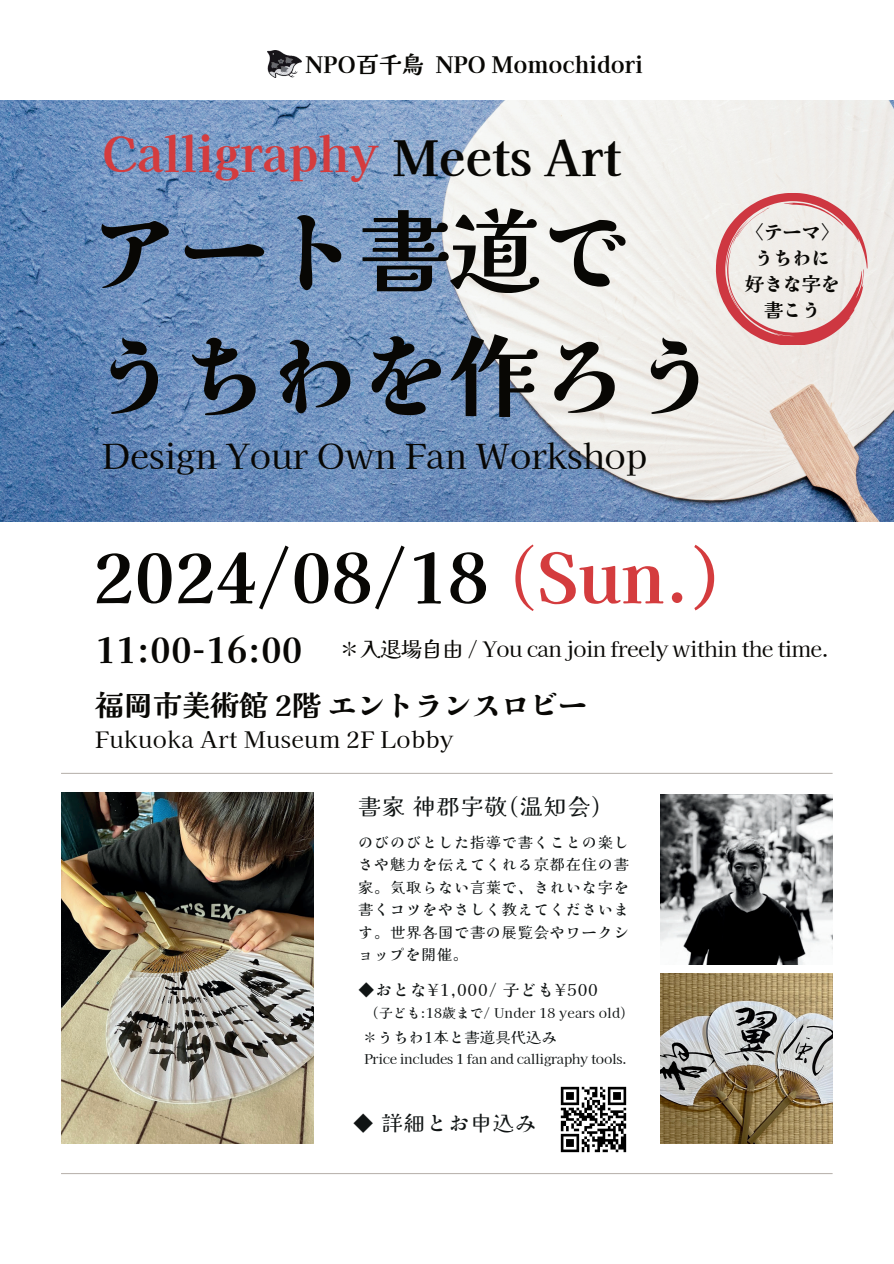
<style>
.page{position:relative;width:894px;height:1264px;background:#fff}
.page>*{position:absolute;margin:0;border:0;box-sizing:border-box;transform-origin:0 0}
.t1{font:700 90px/124.8px "Kaisei Tokumin";color:#080704}
.t2{font:700 69px "Kaisei Tokumin";color:#080704}
.t3{font:700 48.6px "Kaisei Tokumin";color:#d43c3e}
.t4{font:700 35.1px "Kaisei Tokumin";color:#080704}
.t5{font:34.5px "Kaisei Tokumin";color:#080704}
.t6{font:700 28.8px "Kaisei Tokumin";color:#080704}
.t7{font:22.8px "Kaisei Tokumin";letter-spacing:.02em;color:#080704}
.t8{font:700 22.65px "Kaisei Tokumin";color:#080704}
.t9{font:22.5px "Kaisei Tokumin";letter-spacing:.06em;color:#101414}
.t10{font:21.3px "Kaisei Tokumin";letter-spacing:-.03em;color:#080704}
.t11{font:21px "Kaisei Tokumin";letter-spacing:.06em;color:#101414}
.t12{font:700 18.9px/26px "Kaisei Tokumin";color:#080704;text-align:center}
.t13{font:16.5px "Kaisei Tokumin";letter-spacing:.05em;color:#101414}
.t14{font:15px/22.5px "Kaisei Tokumin";letter-spacing:.065em;color:#101414;text-align:justify}
.t15{font:15px "Kaisei Tokumin";letter-spacing:.03em;color:#101414}
.t16{font:13.5px "Kaisei Tokumin";letter-spacing:-.02em;color:#101414}
.t17{font:13.5px "Kaisei Tokumin";letter-spacing:.015em;color:#101414}
.s1{color:#080704}
.s2{font-weight:400;color:#d43c3e}
.s3{color:#d43c3e}
</style>
<div class="page">
<img style="left:0;top:100px;width:893px;height:421px">
<img style="left:61px;top:792px;width:252px;height:351px">
<img style="left:660px;top:973px;width:172px;height:170px">
<img style="left:660px;top:794px;width:172px;height:170px">
<hr style="left:61px;top:772px;width:771px;height:2px;background:#bcb6b1">
<hr style="left:61px;top:1172px;width:771px;height:2px;background:#bcb6b1">
<img style="left:267px;top:51px;width:34px;height:27px">
<svg style="left:715px;top:193px;width:152px;height:152px;background:#e8cbc9"></svg>
<img style="left:560px;top:1086px;width:67px;height:67px">
<h3 class="t8" style="left:305px;top:52px;width:361px">NPO百千鳥 NPO Momochidori　</h3>
<h3 class="t3" style="left:102px;top:126px;width:521px">Calligraphy <span class="s1">Meets Art</span></h3>
<h1 class="t1" style="left:89px;top:189px;width:631px">アート書道でうちわを作ろう</h1>
<h3 class="t5" style="left:102px;top:437px;width:546px">Design Your Own Fan Workshop</h3>
<p class="t12" style="left:744px;top:219px;width:96px">〈テーマ〉うちわに好きな字を書こう</p>
<h2 class="t2" style="left:94px;top:538px;width:666px">2024/08/18 <span class="s2">(</span><span class="s3">Sun.）</span></h2>
<h3 class="t4" style="left:95px;top:630px;width:209px">11:00-16:00</h3>
<h3 class="t6" style="left:95px;top:688px;width:493px">福岡市美術館 2階 エントランスロビー</h3>
<h3 class="t7" style="left:95px;top:727px;width:383px">Fukuoka Art Museum 2F Lobby　</h3>
<h3 class="t10" style="left:338px;top:637px;width:491px">＊入退場自由 / You can join freely within the time.</h3>
<h3 class="t9" style="left:358px;top:794px;width:245px">書家 神郡宇敬(温知会)</h3>
<p class="t14" style="left:358px;top:831px;width:272px">のびのびとした指導で書くことの楽しさや魅力を伝えてくれる京都在住の書家。気取らない言葉で、きれいな字を書くコツをやさしく教えてくださいます。世界各国で書の展覧会やワークショップを開催。</p>
<p class="t13" style="left:358px;top:980px;width:241px">◆おとな¥1,000/ 子ども¥500</p>
<p class="t17" style="left:365px;top:1005px;width:263px">（子ども:18歳まで/ Under 18 years old)</p>
<p class="t15" style="left:362px;top:1028px;width:196px">＊うちわ1本と書道具代込み</p>
<p class="t16" style="left:364px;top:1051px;width:264px">Price includes 1 fan and calligraphy tools.</p>
<h3 class="t11" style="left:353px;top:1111px;width:185px">◆ 詳細とお申込み</h3>
</div>
